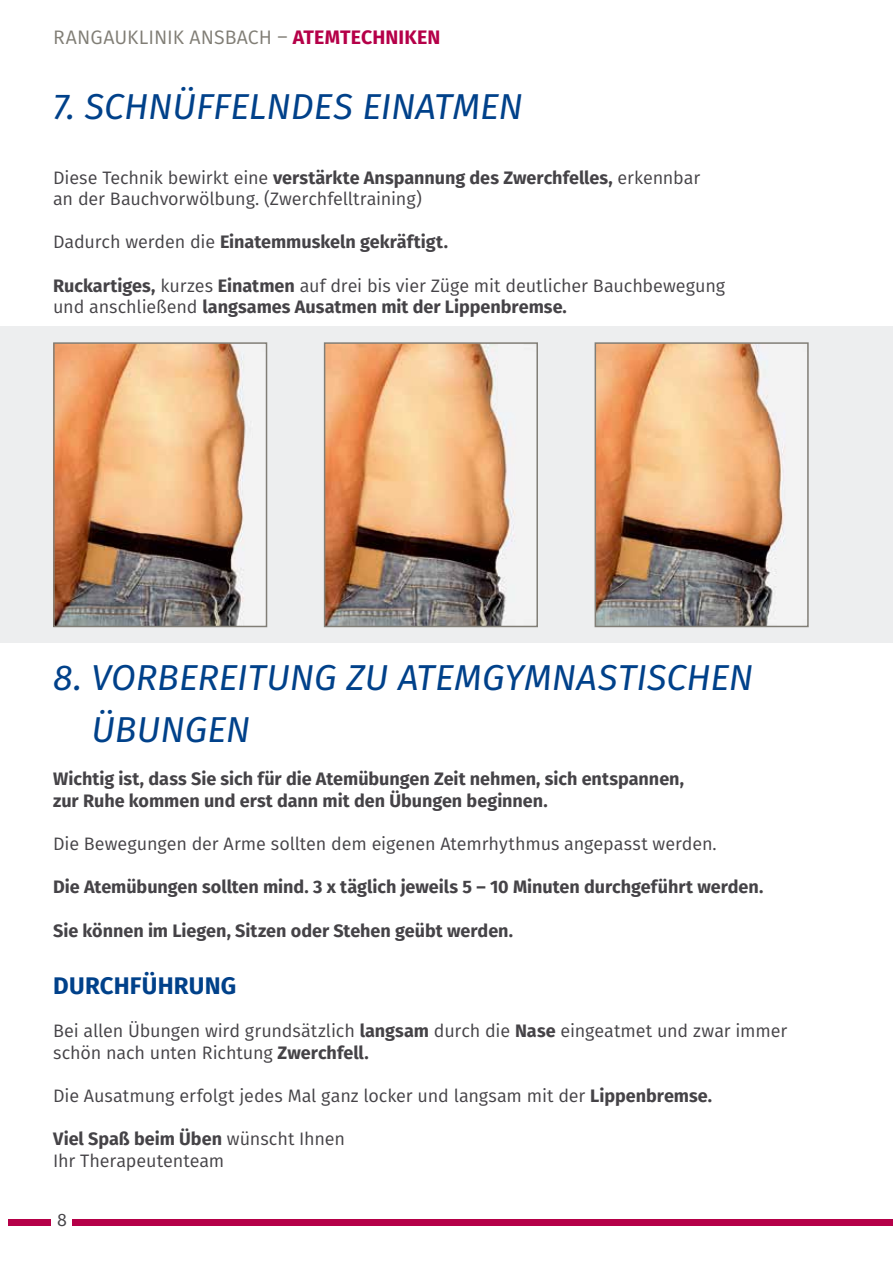
<style>
.page{position:relative;width:893px;height:1263px;background:#fff}
.page>*{position:absolute;margin:0;border:0;box-sizing:border-box;transform-origin:0 0}
.t1{font:italic 36px/52.5px "Fira Sans";color:#00418a}
.t2{font:700 24px "Fira Sans";letter-spacing:.01em;color:#00418a}
.t3{font:19.5px "Fira Sans";color:#817e76}
.t4{font:18px/21.6px "Fira Sans";letter-spacing:-.005em;color:#454347}
.t5{font:700 18px/21.6px "Fira Sans";color:#454347}
.s1{font-weight:700;color:#b50048}
.s2{font-weight:700}
.s3{font-weight:400}
</style>
<div class="page">
<div style="left:0;top:326px;width:893px;height:317px;background:#edeeef"></div>
<img style="left:56px;top:345px;width:197px;height:279px">
<div style="left:53px;top:342px;width:214px;height:285px;border:2px solid #817e76"></div>
<img style="left:327px;top:345px;width:188px;height:279px">
<div style="left:324px;top:342px;width:214px;height:285px;border:2px solid #817e76"></div>
<img style="left:598px;top:345px;width:187px;height:279px">
<div style="left:595px;top:342px;width:214px;height:285px;border:2px solid #817e76"></div>
<div style="left:72px;top:1219px;width:821px;height:6px;background:#b50048"></div>
<div style="left:9px;top:1219px;width:42px;height:6px;background:#b50048"></div>
<p class="t3" style="left:53px;top:22px;width:389px">RANGAUKLINIK ANSBACH – <span class="s1">ATEMTECHNIKEN</span></p>
<h1 class="t1" style="left:53px;top:79px;width:471px">7. SCHNÜFFELNDES EINATMEN</h1>
<p class="t4" style="left:53px;top:166px;width:649px">Diese Technik bewirkt eine <span class="s2">verstärkte Anspannung des Zwerchfelles,</span> erkennbar an der Bauchvorwölbung. (Zwerchfelltraining)</p>
<p class="t5" style="left:53px;top:230px;width:396px"><span class="s3">Dadurch werden die</span> Einatemmuskeln gekräftigt.</p>
<p class="t4" style="left:53px;top:274px;width:673px"><span class="s2">Ruckartiges,</span> kurzes <span class="s2">Einatmen</span> auf drei bis vier Züge mit deutlicher Bauchbewegung und anschließend <span class="s2">langsames Ausatmen mit der Lippenbremse.</span></p>
<h1 class="t1" style="left:91px;top:650px;width:663px;text-indent:-38px">8. VORBEREITUNG ZU ATEMGYMNASTISCHEN<br>ÜBUNGEN</h1>
<p class="t5" style="left:53px;top:767px;width:632px">Wichtig ist, dass Sie sich für die Atemübungen Zeit nehmen, sich entspannen, zur Ruhe kommen und erst dann mit den Übungen beginnen.</p>
<p class="t4" style="left:53px;top:833px;width:665px">Die Bewegungen der Arme sollten dem eigenen Atemrhythmus angepasst werden.</p>
<p class="t5" style="left:53px;top:875px;width:712px">Die Atemübungen sollten mind. 3 x täglich jeweils 5 – 10 Minuten durchgeführt werden.</p>
<p class="t5" style="left:53px;top:918px;width:461px">Sie können im Liegen, Sitzen oder Stehen geübt werden.</p>
<h2 class="t2" style="left:53px;top:966px;width:185px">DURCHFÜHRUNG</h2>
<p class="t4" style="left:53px;top:1020px;width:736px">Bei allen Übungen wird grundsätzlich <span class="s2">langsam</span> durch die <span class="s2">Nase</span> eingeatmet und zwar immer schön nach unten Richtung <span class="s2">Zwerchfell.</span></p>
<p class="t4" style="left:53px;top:1085px;width:661px">Die Ausatmung erfolgt jedes Mal ganz locker und langsam mit der <span class="s2">Lippenbremse.</span></p>
<p class="t4" style="left:53px;top:1128px;width:293px"><span class="s2">Viel Spaß beim Üben</span> wünscht Ihnen<br>Ihr Therapeutenteam</p>
<p class="t4" style="left:57px;top:1209px;width:11px">8</p>
</div>
